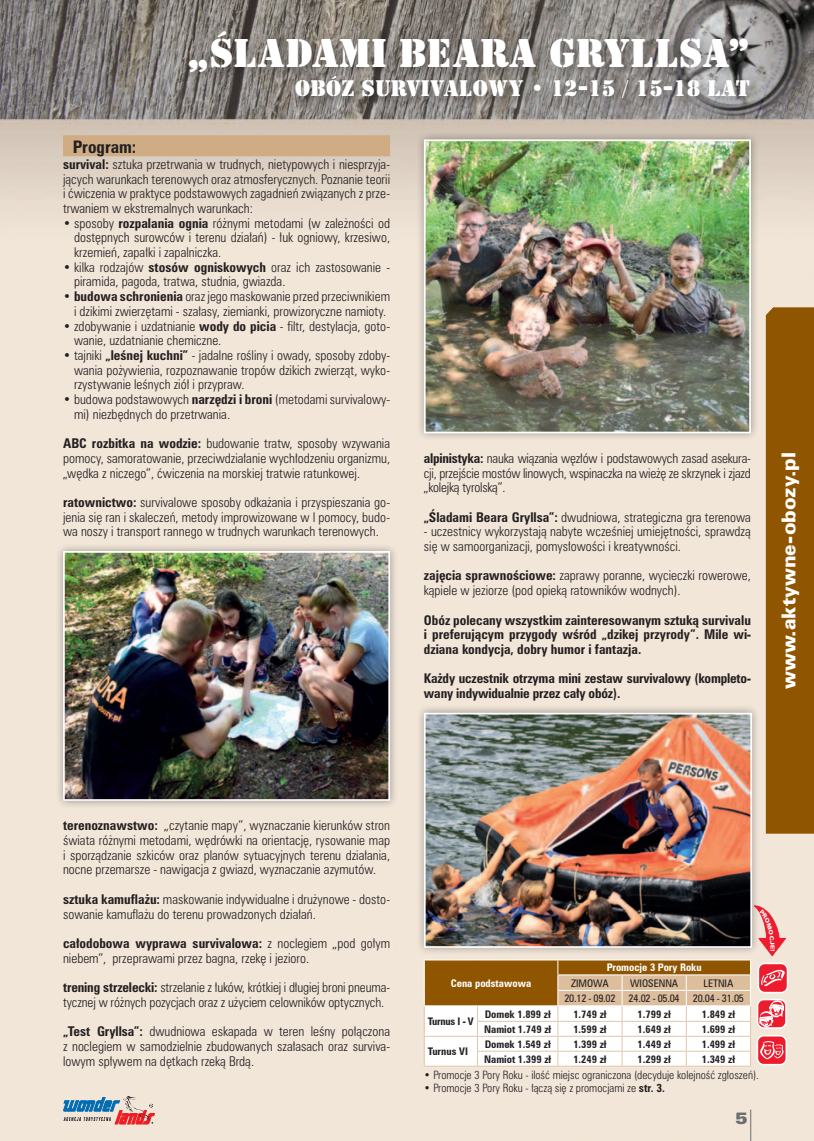
<style>
.page{position:relative;width:814px;height:1141px;background:#fff}
.page>*{position:absolute;margin:0;border:0;box-sizing:border-box;transform-origin:0 0}
.t1{font:28px "Stencil PL";color:#fff}
.t2{font:17.5px "Zurich Blk PL";color:#fff}
.t3{font:15.75px "Stencil PL";color:#fff}
.t4{font:700 15.75px "Zurich Cn PL";color:#231f20}
.t5{font:14.88px "Zurich U Blk Ex PL";color:#6c6d70}
.t6{font:12.25px/14.7px "Zurich Lt Cn PL";color:#231f20;text-align:justify}
.t7{font:700 12.25px/14.7px "Zurich Cn PL";letter-spacing:-.015em;color:#231f20;text-align:justify}
.t8{font:700 condensed 10.5px "Zurich L2";color:#231f20}
.t9{font:10.5px "Zurich Lt Cn PL";color:#231f20}
.t10{font:condensed 10.5px/15.4px "Zurich L2";letter-spacing:-.025em;color:#231f20}
.t11{font:700 condensed 10.5px "Zurich L2";color:#fff}
.s1{font-family:"Zurich Cn PL";font-weight:700}
.s2{font-family:"Zurich Lt Cn PL";font-weight:400}
</style>
<div class="page">
<img style="left:0;top:0;width:814px;height:1141px">
<div style="left:765px;top:307px;width:49px;height:527px;background:#905500"></div>
<svg style="left:63px;top:1096px;width:92px;height:28px;background:#b4a7ae"></svg>
<hr style="left:750px;top:1110px;width:1px;height:31px;background:#6c6d70">
<div style="left:756px;top:999px;width:30px;height:30px;border:2px solid #fff;border-radius:6px"></div>
<div style="left:757px;top:963px;width:31px;height:30px;border:2px solid #fff;border-radius:6px"></div>
<div style="left:756px;top:1035px;width:31px;height:30px;border:2px solid #fff;border-radius:6px"></div>
<div style="left:184px;top:26px;width:580px;height:86px;background:#231f20;opacity:.4"></div>
<div style="left:63px;top:135px;width:327px;height:21px;background:#d0ac85"></div>
<div style="left:55px;top:543px;width:343px;height:266px;background:#231f20;opacity:.4"></div>
<img style="left:66px;top:554px;width:321px;height:244px">
<div style="left:63px;top:551px;width:327px;height:250px;border:2px solid #fff"></div>
<div style="left:416px;top:131px;width:343px;height:310px;background:#231f20;opacity:.4"></div>
<img style="left:427px;top:142px;width:321px;height:288px">
<div style="left:424px;top:139px;width:327px;height:294px;border:2px solid #fff"></div>
<div style="left:416px;top:705px;width:344px;height:251px;background:#231f20;opacity:.4"></div>
<img style="left:427px;top:716px;width:322px;height:190px">
<div style="left:424px;top:713px;width:328px;height:235px;border:2px solid #fff"></div>
<hr style="left:424px;top:1066px;width:53px;height:1px;background:#e0c7ac">
<hr style="left:477px;top:1066px;width:81px;height:1px;background:#e0c7ac">
<hr style="left:558px;top:1066px;width:64px;height:1px;background:#e0c7ac">
<hr style="left:622px;top:1066px;width:64px;height:1px;background:#e0c7ac">
<hr style="left:686px;top:1066px;width:65px;height:1px;background:#e0c7ac">
<img style="left:424px;top:906px;width:361px;height:160px">
<h1 class="t1" style="left:187px;top:41px;width:565px">„ŚLADAMI BEARA GRYLLSA”</h1>
<p class="t3" style="left:295px;top:82px;width:457px">OBÓZ SURVIVALOWY • 12-15 / 15-18 LAT</p>
<p class="t4" style="left:73px;top:136px;width:65px">Program:</p>
<p class="t6" style="left:63px;top:157px;width:328px"><span class="s1">survival:</span> sztuka przetrwania w trudnych, nietypowych i niesprzyja&shy;jących warunkach terenowych oraz atmosferycznych. Poznanie teorii i ćwiczenia w praktyce podstawowych zagadnień związanych z prze&shy;trwaniem w ekstremalnych warunkach:</p>
<p class="t6" style="left:74px;top:215px;width:317px;text-indent:-11px">• sposoby <span class="s1">rozpalania ognia</span> różnymi metodami (w zależności od dostępnych surowców i terenu działań) - łuk ogniowy, krzesiwo, krzemień, zapałki i zapalniczka.</p>
<p class="t6" style="left:74px;top:259px;width:317px;text-indent:-11px">• kilka rodzajów <span class="s1">stosów ogniskowych</span> oraz ich zastosowanie - piramida, pagoda, tratwa, studnia, gwiazda.</p>
<p class="t6" style="left:63px;top:289px;width:328px;text-align:center">• <span class="s1">budowa schronienia</span> oraz jego maskowanie przed przeciwnikiem i dzikimi zwierzętami - szałasy, ziemianki, prowizoryczne namioty.</p>
<p class="t6" style="left:74px;top:318px;width:317px;text-indent:-11px">• zdobywanie i uzdatnianie <span class="s1">wody do picia</span> - filtr, destylacja, goto&shy;wanie, uzdatnianie chemiczne.</p>
<p class="t6" style="left:74px;top:348px;width:317px;text-indent:-11px">• tajniki <span class="s1">„leśnej kuchni”</span> - jadalne rośliny i owady, sposoby zdoby&shy;wania pożywienia, rozpoznawanie tropów dzikich zwierząt, wyko&shy;rzystywanie leśnych ziół i przypraw.</p>
<p class="t6" style="left:74px;top:392px;width:317px;text-indent:-11px">• budowa podstawowych <span class="s1">narzędzi i broni</span> (metodami survivalowy&shy;mi) niezbędnych do przetrwania.</p>
<p class="t6" style="left:63px;top:436px;width:328px"><span class="s1">ABC rozbitka na wodzie:</span> budowanie tratw, sposoby wzywania pomocy, samoratowanie, przeciwdziałanie wychłodzeniu organizmu, „wędka z niczego”, ćwiczenia na morskiej tratwie ratunkowej.</p>
<p class="t6" style="left:63px;top:495px;width:328px"><span class="s1">ratownictwo:</span> survivalowe sposoby odkażania i przyspieszania go&shy;jenia się ran i skaleczeń, metody improwizowane w I pomocy, budo&shy;wa noszy i transport rannego w trudnych warunkach terenowych.</p>
<p class="t6" style="left:424px;top:451px;width:328px"><span class="s1">alpinistyka:</span> nauka wiązania węzłów i podstawowych zasad asekura&shy;cji, przejście mostów linowych, wspinaczka na wieżę ze skrzynek i zjazd „kolejką tyrolską”.</p>
<p class="t6" style="left:424px;top:509px;width:328px"><span class="s1">„Śladami Beara Gryllsa”:</span> dwudniowa, strategiczna gra terenowa</p>
<p class="t6" style="left:424px;top:524px;width:328px">- uczestnicy wykorzystają nabyte wcześniej umiejętności, sprawdzą się w samoorganizacji, pomysłowości i kreatywności.</p>
<p class="t6" style="left:424px;top:568px;width:328px"><span class="s1">zajęcia sprawnościowe:</span> zaprawy poranne, wycieczki rowerowe, kąpiele w jeziorze (pod opieką ratowników wodnych).</p>
<p class="t7" style="left:424px;top:612px;width:328px">Obóz polecany wszystkim zainteresowanym sztuką survivalu i preferującym przygody wśród „dzikej przyrody”. Mile wi&shy;dziana kondycja, dobry humor i fantazja.</p>
<p class="t7" style="left:424px;top:671px;width:328px">Każdy uczestnik otrzyma mini zestaw survivalowy (kompleto&shy;wany indywidualnie przez cały obóz).</p>
<h2 class="t2" style="left:777px;top:689px;width:239px;rotate:-90deg">www.aktywne-obozy.pl</h2>
<p class="t6" style="left:63px;top:818px;width:328px"><span class="s1">terenoznawstwo:</span> „czytanie mapy”, wyznaczanie kierunków stron świata różnymi metodami, wędrówki na orientację, rysowanie map i sporządzanie szkiców oraz planów sytuacyjnych terenu działania, nocne przemarsze - nawigacja z gwiazd, wyznaczanie azymutów.</p>
<p class="t6" style="left:63px;top:892px;width:328px"><span class="s1">sztuka kamuflażu:</span> maskowanie indywidualne i drużynowe - dosto&shy;sowanie kamuflażu do terenu prowadzonych działań.</p>
<p class="t7" style="left:63px;top:936px;width:328px">całodobowa wyprawa survivalowa: <span class="s2">z noclegiem „pod gołym</span></p>
<p class="t6" style="left:63px;top:950px;width:245px">niebem”, przeprawami przez bagna, rzekę i jezioro.</p>
<p class="t6" style="left:63px;top:980px;width:328px"><span class="s1">trening strzelecki:</span> strzelanie z łuków, krótkiej i długiej broni pneuma&shy;tycznej w różnych pozycjach oraz z użyciem celowników optycznych.</p>
<p class="t6" style="left:63px;top:1024px;width:328px"><span class="s1">„Test Gryllsa”:</span> dwudniowa eskapada w teren leśny połączona z noclegiem w samodzielnie zbudowanych szałasach oraz surviva&shy;lowym spływem na dętkach rzeką Brdą.</p>
<p class="t11" style="left:451px;top:976px;width:82px">Cena podstawowa</p>
<p class="t11" style="left:606px;top:961px;width:96px">Promocje 3 Pory Roku</p>
<p class="t10" style="left:571px;top:975px;width:39px">ZIMOWA</p>
<p class="t10" style="left:630px;top:975px;width:36px">WIOSENNA</p>
<p class="t10" style="left:564px;top:975px;width:181px;text-indent:139px">LETNIA<br>20.12 - 09.02 24.02 - 05.04 20.04 - 31.05</p>
<p class="t8" style="left:428px;top:1014px;width:48px">Turnus I - V</p>
<p class="t8" style="left:428px;top:1044px;width:42px">Turnus VI</p>
<p class="t8" style="left:484px;top:1007px;width:68px">Domek 1.899 zł</p>
<p class="t8" style="left:573px;top:1007px;width:35px">1.749 zł</p>
<p class="t8" style="left:637px;top:1007px;width:35px">1.799 zł</p>
<p class="t8" style="left:701px;top:1007px;width:35px">1.849 zł</p>
<p class="t8" style="left:484px;top:1022px;width:69px">Namiot 1.749 zł</p>
<p class="t8" style="left:573px;top:1022px;width:35px">1.599 zł</p>
<p class="t8" style="left:637px;top:1022px;width:35px">1.649 zł</p>
<p class="t8" style="left:701px;top:1022px;width:35px">1.699 zł</p>
<p class="t8" style="left:484px;top:1037px;width:68px">Domek 1.549 zł</p>
<p class="t8" style="left:573px;top:1037px;width:35px">1.399 zł</p>
<p class="t8" style="left:637px;top:1037px;width:35px">1.449 zł</p>
<p class="t8" style="left:701px;top:1037px;width:35px">1.499 zł</p>
<p class="t8" style="left:484px;top:1052px;width:69px">Namiot 1.399 zł</p>
<p class="t8" style="left:573px;top:1052px;width:35px">1.249 zł</p>
<p class="t8" style="left:637px;top:1052px;width:35px">1.299 zł</p>
<p class="t8" style="left:701px;top:1052px;width:35px">1.349 zł</p>
<p class="t9" style="left:424px;top:1068px;width:335px">• Promocje 3 Pory Roku - ilość miejsc ograniczona (decyduje kolejność zgłoszeń).</p>
<p class="t9" style="left:424px;top:1080px;width:242px">• Promocje 3 Pory Roku - łączą się z promocjami ze <span class="s1">str. 3.</span></p>
<p class="t5" style="left:734px;top:1109px;width:15px">5</p>
</div>
